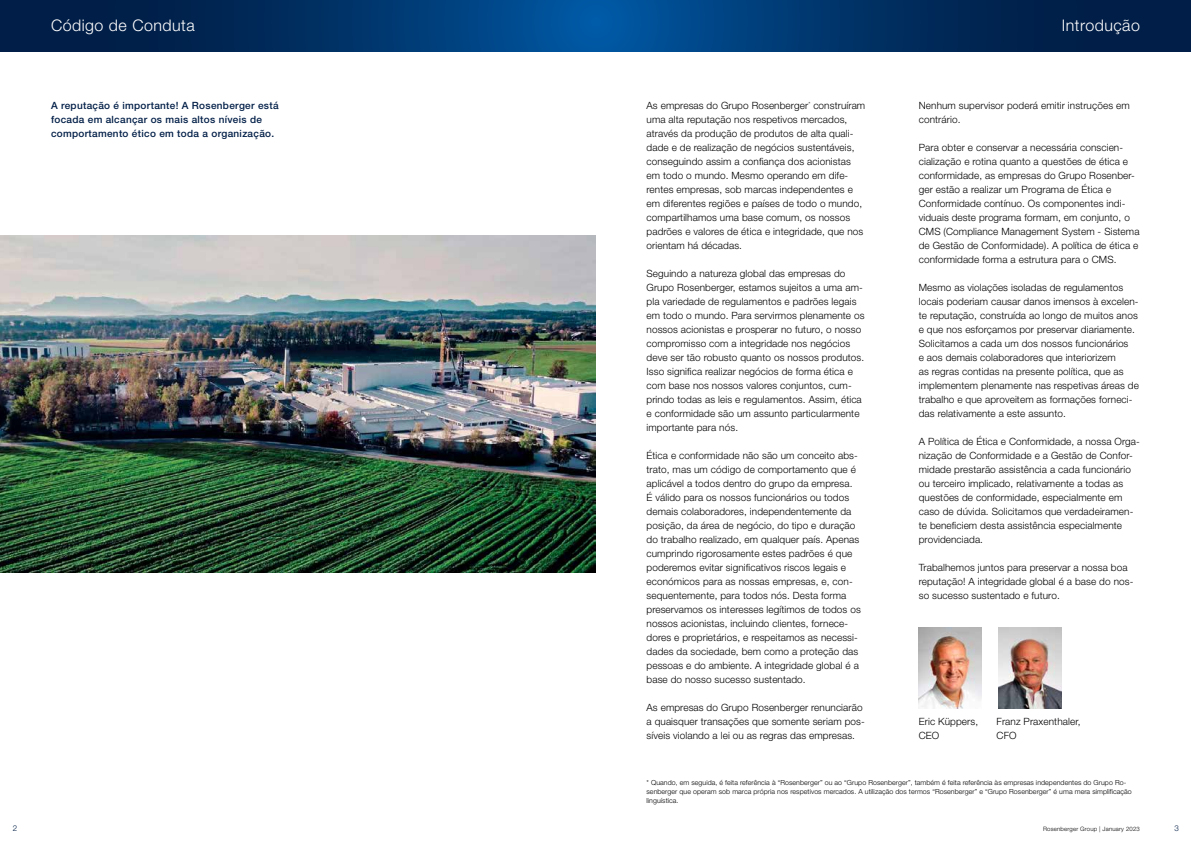
<style>
.page{position:relative;width:1191px;height:842px;background:#fff}
.page>*{position:absolute;margin:0;border:0;box-sizing:border-box;transform-origin:0 0}
.t1{font:300 16px "Helvetica Neue LT Pro";letter-spacing:.03em;color:#fff}
.t2{font:300 10px/14px "Helvetica Neue LT Pro";letter-spacing:.01em;color:#000}
.t3{font:500 10px/14px "Helvetica Neue LT Pro";letter-spacing:.03em;color:#001e47}
.t4{font:300 8px "Helvetica Neue LT Pro";color:#001e47}
.t5{font:300 7px/9px "Helvetica Neue LT Pro";letter-spacing:.01em;color:#000}
.t6{font:300 6px "Helvetica Neue LT Pro";letter-spacing:.03em;color:#000}
</style>
<div class="page">
<svg style="left:0;top:0;width:1191px;height:51px;background:#003267"></svg>
<img style="left:0;top:235px;width:595px;height:338px">
<img style="left:918px;top:628px;width:63px;height:81px">
<img style="left:998px;top:628px;width:63px;height:81px">
<h1 class="t1" style="left:51px;top:16px;width:145px">Código de Conduta</h1>
<h1 class="t1" style="left:1061px;top:16px;width:80px">Introdução</h1>
<p class="t3" style="left:51px;top:99px;width:229px">A reputação é importante! A Rosenberger está focada em alcançar os mais altos níveis de comportamento ético em toda a organização.</p>
<p class="t2" style="left:646px;top:98px;width:220px">As empresas do Grupo Rosenberger<sup>*</sup> construíram uma alta reputação nos respetivos mercados, através da produção de produtos de alta quali&shy;dade e de realização de negócios sustentáveis, conseguindo assim a confiança dos acionistas em todo o mundo. Mesmo operando em dife&shy;rentes empresas, sob marcas independentes e em diferentes regiões e países de todo o mundo, compartilhamos uma base comum, os nossos padrões e valores de ética e integridade, que nos orientam há décadas.</p>
<p class="t2" style="left:646px;top:266px;width:219px">Seguindo a natureza global das empresas do Grupo Rosenberger, estamos sujeitos a uma am&shy;pla variedade de regulamentos e padrões legais em todo o mundo. Para servirmos plenamente os nossos acionistas e prosperar no futuro, o nosso compromisso com a integridade nos negócios deve ser tão robusto quanto os nossos produtos.<br>Isso significa realizar negócios de forma ética e com base nos nossos valores conjuntos, cum&shy;prindo todas as leis e regulamentos. Assim, ética e conformidade são um assunto particularmente importante para nós.</p>
<p class="t2" style="left:646px;top:448px;width:216px">Ética e conformidade não são um conceito abs&shy;trato, mas um código de comportamento que é aplicável a todos dentro do grupo da empresa.<br>É válido para os nossos funcionários ou todos demais colaboradores, independentemente da posição, da área de negócio, do tipo e duração do trabalho realizado, em qualquer país. Apenas cumprindo rigorosamente estes padrões é que poderemos evitar significativos riscos legais e económicos para as nossas empresas, e, con&shy;sequentemente, para todos nós. Desta forma preservamos os interesses legítimos de todos os nossos acionistas, incluindo clientes, fornece&shy;dores e proprietários, e respeitamos as necessi&shy;dades da sociedade, bem como a proteção das pessoas e do ambiente. A integridade global é a base do nosso sucesso sustentado.</p>
<p class="t2" style="left:646px;top:700px;width:220px">As empresas do Grupo Rosenberger renunciarão a quaisquer transações que somente seriam pos&shy;síveis violando a lei ou as regras das empresas.</p>
<p class="t2" style="left:918px;top:98px;width:212px">Nenhum supervisor poderá emitir instruções em contrário.</p>
<p class="t2" style="left:918px;top:140px;width:222px">Para obter e conservar a necessária conscien&shy;cialização e rotina quanto a questões de ética e conformidade, as empresas do Grupo Rosenber&shy;ger estão a realizar um Programa de Ética e Conformidade contínuo. Os componentes indi&shy;viduais deste programa formam, em conjunto, o CMS (Compliance Management System - Sistema de Gestão de Conformidade). A política de ética e conformidade forma a estrutura para o CMS.</p>
<p class="t2" style="left:918px;top:280px;width:222px">Mesmo as violações isoladas de regulamentos locais poderiam causar danos imensos à excelen&shy;te reputação, construída ao longo de muitos anos e que nos esforçamos por preservar diariamente.<br>Solicitamos a cada um dos nossos funcionários<br>e aos demais colaboradores que interiorizem<br>as regras contidas na presente política, que as implementem plenamente nas respetivas áreas de trabalho e que aproveitem as formações forneci&shy;das relativamente a este assunto.</p>
<p class="t2" style="left:918px;top:434px;width:223px">A Política de Ética e Conformidade, a nossa Orga&shy;nização de Conformidade e a Gestão de Confor&shy;midade prestarão assistência a cada funcionário ou terceiro implicado, relativamente a todas as questões de conformidade, especialmente em caso de dúvida. Solicitamos que verdadeiramen&shy;te beneficiem desta assistência especialmente providenciada.</p>
<p class="t2" style="left:918px;top:560px;width:216px">Trabalhemos juntos para preservar a nossa boa reputação! A integridade global é a base do nos&shy;so sucesso sustentado e futuro.</p>
<p class="t2" style="left:918px;top:714px;width:61px">Eric Küppers,</p>
<p class="t2" style="left:996px;top:714px;width:85px">Franz Praxenthaler,</p>
<p class="t2" style="left:918px;top:728px;width:22px">CEO</p>
<p class="t2" style="left:996px;top:728px;width:22px">CFO</p>
<p class="t5" style="left:646px;top:778px;width:487px">* Quando, em seguida, é feita referência à “Rosenberger” ou ao “Grupo Rosenberger”, também é feita referência às empresas independentes do Grupo Ro&shy;senberger que operam sob marca própria nos respetivos mercados. A utilização dos termos “Rosenberger” e “Grupo Rosenberger” é uma mera simplificação linguística.</p>
<p class="t4" style="left:13px;top:823px;width:6px">2</p>
<p class="t6" style="left:1043px;top:825px;width:98px">Rosenberger Group | January 2023</p>
<p class="t4" style="left:1174px;top:823px;width:6px">3</p>
</div>
